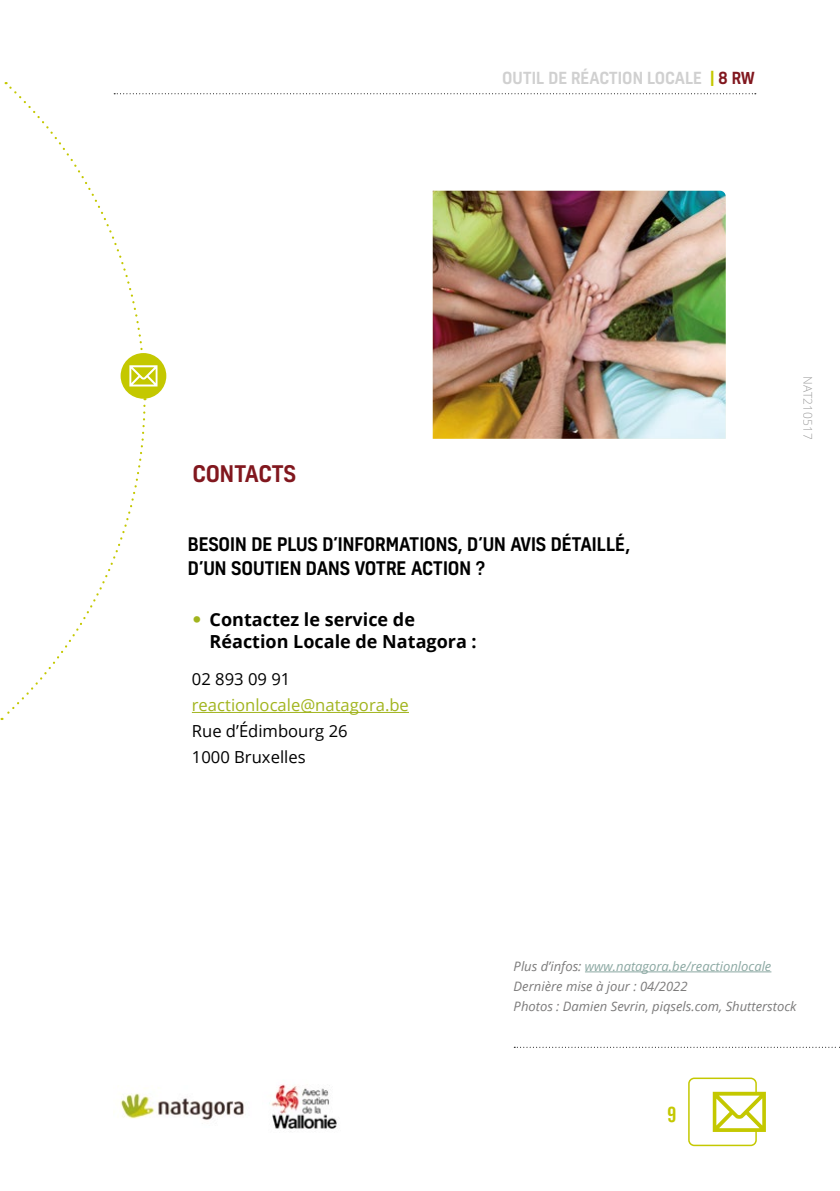
<style>
.page{position:relative;width:840px;height:1191px;background:#fff}
.page>*{position:absolute;margin:0;border:0;box-sizing:border-box;transform-origin:0 0}
.t1{font:500 22px "Kelson";letter-spacing:-.02em;color:#81171e}
.t2{font:21px "Trade Gothic Bold Cond Twenty";color:#c4c800}
.t3{font:500 18px/24px "Kelson";color:#000}
.t4{font:700 18px/22px "Open Sans";color:#000}
.t5{font:16.6px/26px "Open Sans";color:#000}
.t6{font:16.6px "Open Sans";color:#a1b41d}
.t7{font:500 16px "Kelson";color:#d0d0d0}
.t8{font:italic 13px/20px "Open Sans";color:#7c7b7b}
.t9{font:300 12px "Open Sans";color:#878787}
.s1{color:#c4c800}
.s2{color:#81171e}
.s3{font-family:"Trade Gothic Bold Two";font-weight:400;color:#a1b41d}
.s4{color:#8ba8a2}
</style>
<div class="page">
<svg style="left:148px;top:93px;width:607px;height:1px"></svg>
<hr style="left:584px;top:971px;width:187px;height:1px;background:#8ba8a2">
<div style="left:687px;top:1077px;width:69px;height:69px;border:2px solid #c4c800;border-radius:5px"></div>
<svg style="left:712px;top:1091px;width:53px;height:41px"></svg>
<svg style="left:514px;top:1046px;width:326px;height:1px"></svg>
<svg style="left:9px;top:86px;width:138px;height:311px"></svg>
<svg style="left:1px;top:404px;width:145px;height:316px"></svg>
<div style="left:120px;top:353px;width:46px;height:46px;background:#c4c800;border-radius:50%"></div>
<svg style="left:129px;top:365px;width:28px;height:21px"></svg>
<hr style="left:192px;top:712px;width:217px;height:1px;background:#a1b41d">
<img style="left:269px;top:1084px;width:68px;height:48px">
<img style="left:120px;top:1093px;width:124px;height:27px">
<img style="left:432px;top:191px;width:293px;height:248px">
<p class="t7" style="left:502px;top:67px;width:254px">OUTIL DE RÉACTION LOCALE <span class="s1">|</span> <span class="s2">8 RW</span></p>
<h1 class="t1" style="left:192px;top:458px;width:105px">CONTACTS</h1>
<h3 class="t3" style="left:188px;top:532px;width:444px">BESOIN DE PLUS D’INFORMATIONS, D’UN AVIS DÉTAILLÉ,<br>D’UN SOUTIEN DANS VOTRE ACTION ?</h3>
<h3 class="t4" style="left:209px;top:608px;width:268px;text-indent:-17px"><span class="s3">•</span> Contactez le service de<br>Réaction Locale de Natagora :</h3>
<p class="t5" style="left:192px;top:665px;width:100px">02 893 09 91</p>
<p class="t6" style="left:192px;top:694px;width:218px">reactionlocale@natagora.be</p>
<p class="t5" style="left:192px;top:717px;width:157px">Rue d’Édimbourg 26<br>1000 Bruxelles</p>
<p class="t9" style="left:815px;top:376px;width:65px;rotate:90deg">NAT210517</p>
<p class="t8" style="left:513px;top:955px;width:284px">Plus d’infos: <span class="s4">www.natagora.be/reactionlocale<br></span>Dernière mise à jour : 04/2022<br>Photos : Damien Sevrin, piqsels.com, Shutterstock</p>
<h2 class="t2" style="left:666px;top:1101px;width:11px">9</h2>
</div>
